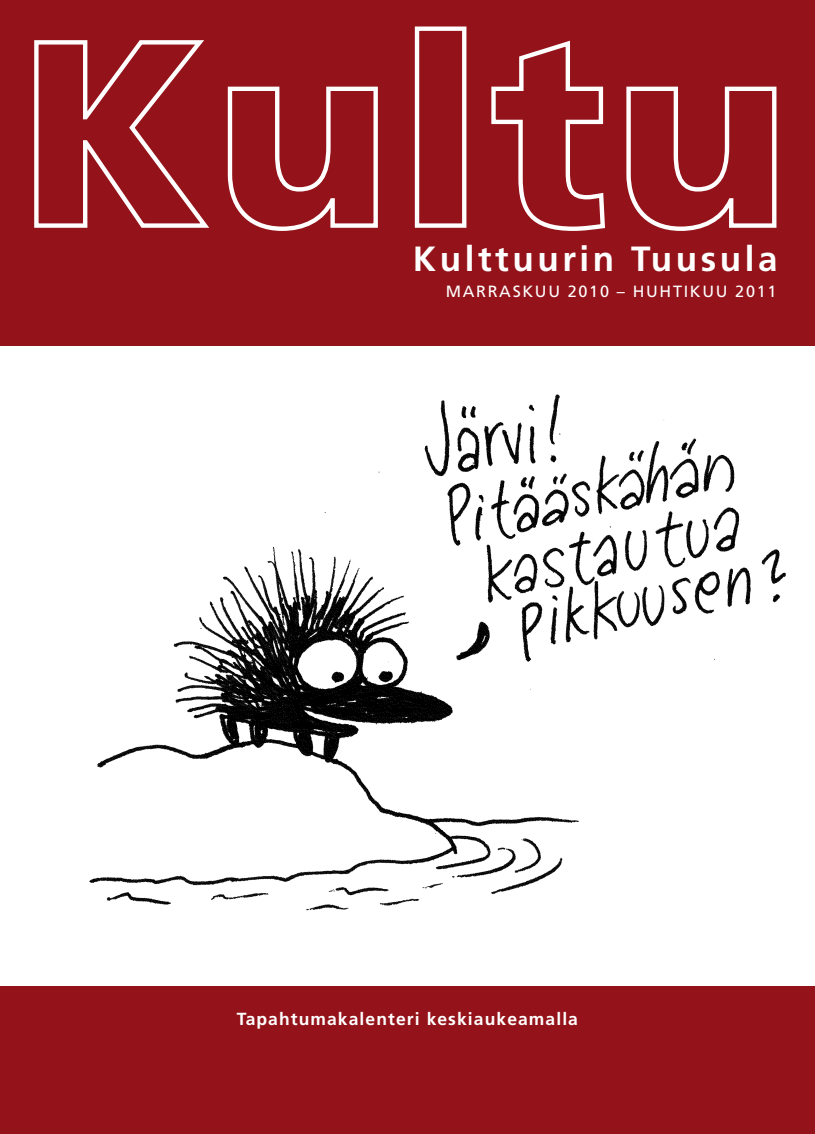
<style>
.page{position:relative;width:815px;height:1134px;background:#941219}
.page>*{position:absolute;margin:0;border:0;box-sizing:border-box;transform-origin:0 0}
.t1{font:700 35px "Frutiger";letter-spacing:.1em;color:#fff}
.t2{font:700 17.5px "Frutiger";letter-spacing:.06em;color:#fff}
.t3{font:16.25px "Frutiger";letter-spacing:.1em;color:#fff}
</style>
<div class="page">
<div style="left:0;top:346px;width:815px;height:640px;background:#fff"></div>
<img style="left:89px;top:394px;width:697px;height:517px">
<svg style="left:34px;top:40px;width:176px;height:188px"></svg>
<svg style="left:227px;top:86px;width:151px;height:145px"></svg>
<div style="left:415px;top:27px;width:51px;height:201px;border:4px solid #fff"></div>
<svg style="left:491px;top:40px;width:114px;height:191px"></svg>
<svg style="left:626px;top:86px;width:151px;height:145px"></svg>
<h1 class="t1" style="left:413px;top:238px;width:366px">Kulttuurin Tuusula</h1>
<p class="t3" style="left:446px;top:282px;width:332px">MARRASKUU 2010 – HUHTIKUU 2011</p>
<p class="t2" style="left:237px;top:1009px;width:343px">Tapahtumakalenteri keskiaukeamalla</p>
</div>
